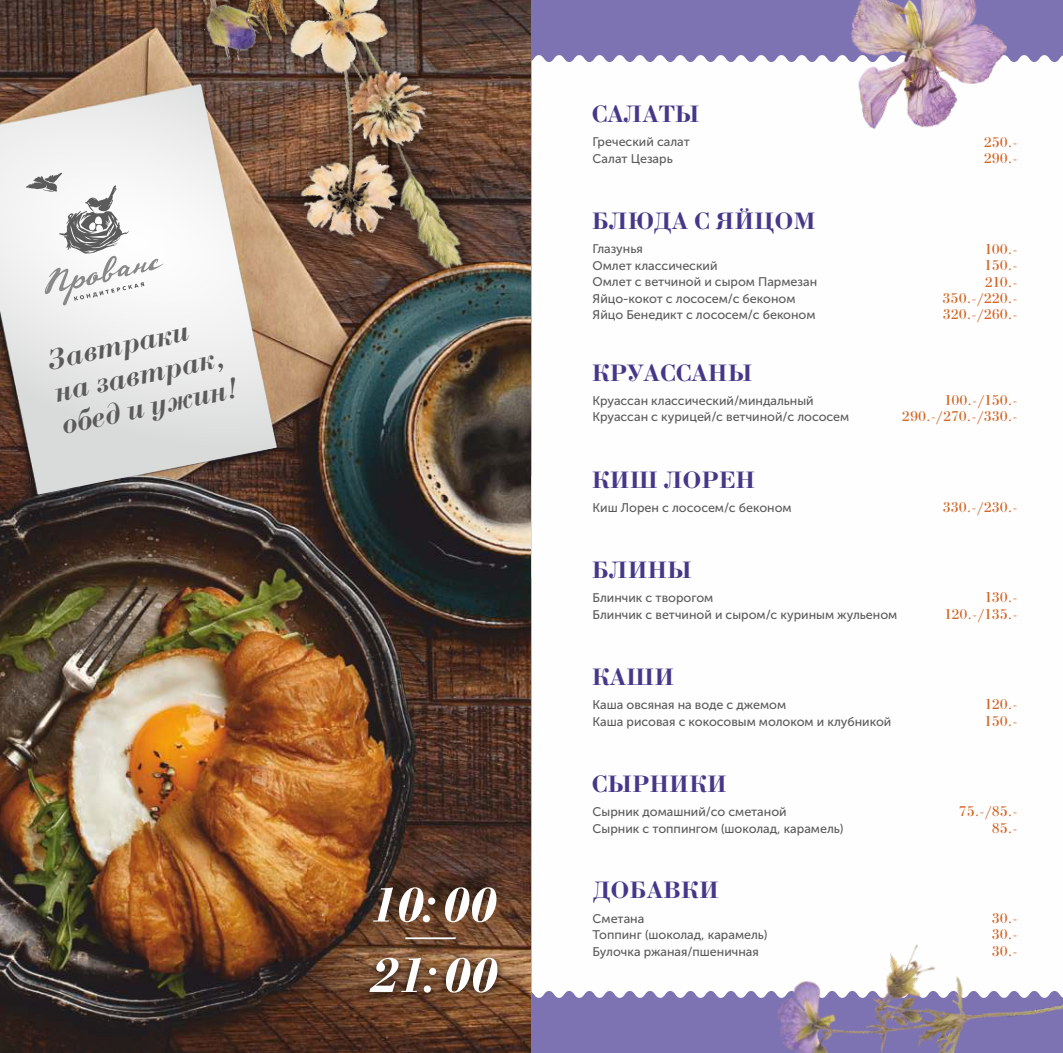
<style>
.page{position:relative;width:1063px;height:1053px;background:#fff}
.page>*{position:absolute;margin:0;border:0;box-sizing:border-box;transform-origin:0 0}
.t1{font:italic 700 51.12px/40.5px "Bodoni C";color:#fefefe;text-align:center}
.t2{font:italic 700 29.5px/33px "Bodoni C";color:#5b5b5b}
.t3{font:700 25px "Bodoni C";color:#463789}
.t4{font:15px/16.2px "Bodoni C";color:#d46626;text-align:right}
.t5{font:12.5px/16.5px "Museo Sans Cyrl 500";color:#5b5b5b}
</style>
<div class="page">
<img style="left:0;top:0;width:531px;height:1052px">
<img style="left:354px;top:863px;width:159px;height:146px">
<svg style="left:0;top:85px;width:276px;height:409px"></svg>
<svg style="left:26px;top:172px;width:129px;height:133px"></svg>
<img style="left:155px;top:0;width:376px;height:362px">
<img style="left:194px;top:0;width:337px;height:318px">
<div style="left:532px;top:0;width:531px;height:1052px;background:#7e73b2"></div>
<div style="left:532px;top:55px;width:531px;height:421px;background:#fefefe"></div>
<div style="left:532px;top:476px;width:531px;height:521px;background:#fefefe"></div>
<img style="left:799px;top:0;width:223px;height:179px">
<img style="left:769px;top:925px;width:294px;height:127px">
<h2 class="t2" style="left:45px;top:346px;width:185px;rotate:-12deg">Завтраки на завтрак, обед и ужин!</h2>
<h1 class="t1" style="left:368px;top:887px;width:128px">10:00</h1>
<h1 class="t1" style="left:367px;top:917px;width:130px">—<br>21:00</h1>
<h3 class="t3" style="left:591px;top:103px;width:110px">САЛАТЫ</h3>
<p class="t5" style="left:593px;top:135px;width:99px">Греческий салат<br>Салат Цезарь</p>
<h3 class="t3" style="left:592px;top:209px;width:225px">БЛЮДА С ЯЙЦОМ</h3>
<p class="t5" style="left:593px;top:241px;width:226px">Глазунья<br>Омлет классический<br>Омлет с ветчиной и сыром Пармезан<br>Яйцо-кокот с лососем/с беконом<br>Яйцо Бенедикт с лососем/с беконом</p>
<h3 class="t3" style="left:592px;top:361px;width:162px">КРУАССАНЫ</h3>
<p class="t5" style="left:593px;top:393px;width:258px">Круассан классический/миндальный<br>Круассан с курицей/с ветчиной/с лососем</p>
<h3 class="t3" style="left:592px;top:468px;width:165px">КИШ ЛОРЕН</h3>
<p class="t5" style="left:593px;top:500px;width:201px">Киш Лорен с лососем/с беконом</p>
<p class="t4" style="left:984px;top:136px;width:36px;line-height:15.2px;text-align:left">250.-<br>290.-</p>
<p class="t4" style="left:943px;top:242px;width:77px">100.-<br>150.-<br>210.-<br>350.-/220.-<br>320.-/260.-</p>
<p class="t4" style="left:944px;top:392px;width:75px">100.-/150.-</p>
<p class="t4" style="left:902px;top:409px;width:117px">290.-/270.-/330.-</p>
<p class="t4" style="left:943px;top:500px;width:76px">330.-/230.-</p>
<h3 class="t3" style="left:592px;top:558px;width:102px">БЛИНЫ</h3>
<p class="t5" style="left:593px;top:590px;width:306px">Блинчик с творогом<br>Блинчик с ветчиной и сыром/с куриным жульеном</p>
<h3 class="t3" style="left:592px;top:665px;width:84px">КАШИ</h3>
<p class="t5" style="left:593px;top:697px;width:300px">Каша овсяная на воде с джемом<br>Каша рисовая с кокосовым молоком и клубникой</p>
<h3 class="t3" style="left:591px;top:772px;width:137px">СЫРНИКИ</h3>
<p class="t5" style="left:593px;top:805px;width:252px">Сырник домашний/со сметаной<br>Сырник с топпингом (шоколад, карамель)</p>
<h3 class="t3" style="left:593px;top:879px;width:127px">ДОБАВКИ</h3>
<p class="t5" style="left:593px;top:911px;width:176px">Сметана<br>Топпинг (шоколад, карамель)<br>Булочка ржаная/пшеничная</p>
<p class="t4" style="left:944px;top:589px;width:75px;line-height:16.8px">130.-<br>120.-/135.-</p>
<p class="t4" style="left:985px;top:696px;width:35px;line-height:16.9px;text-align:left">120.-<br>150.-</p>
<p class="t4" style="left:959px;top:804px;width:60px">75.-/85.-<br>85.-</p>
<p class="t4" style="left:992px;top:910px;width:27px;text-align:justify">30.- 30.- 30.-</p>
</div>
